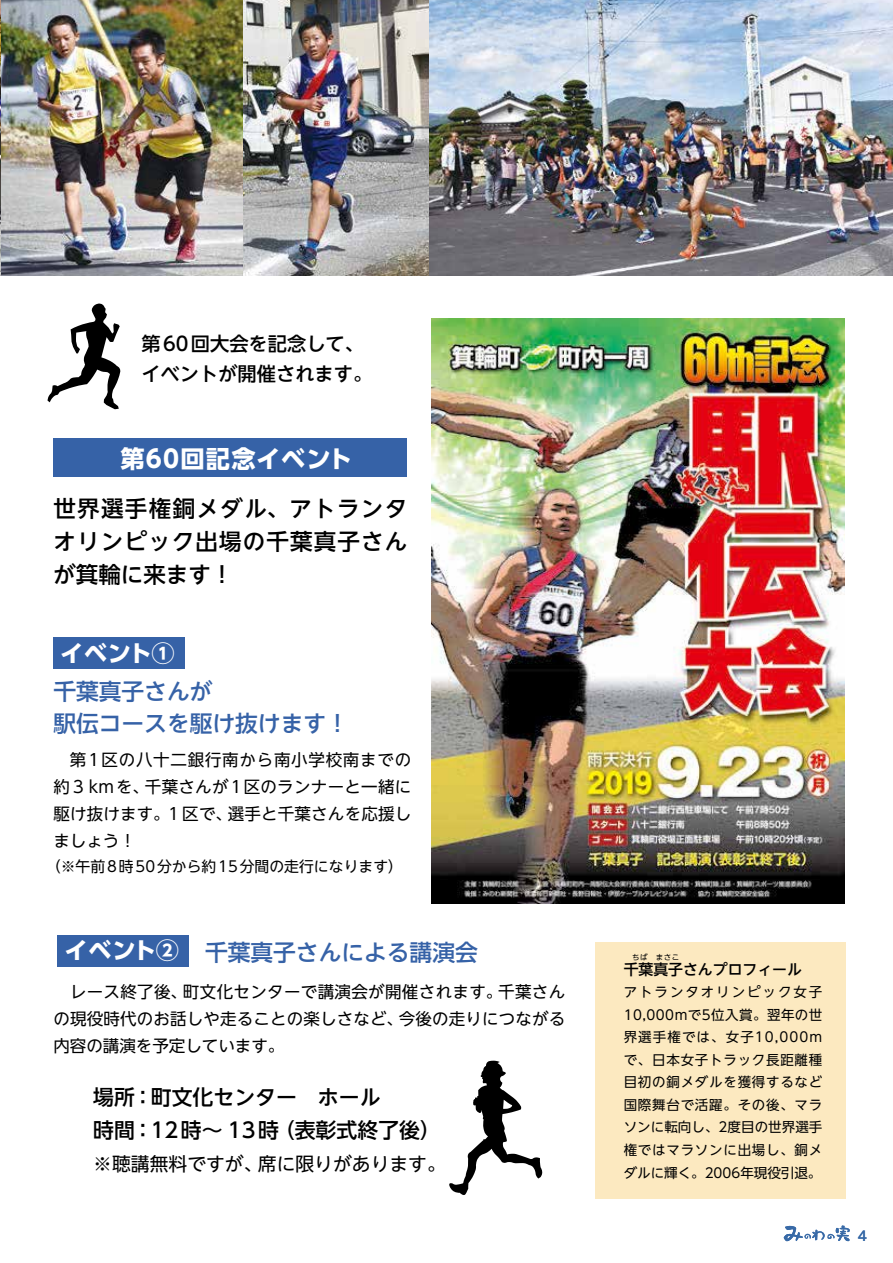
<style>
.page{position:relative;width:893px;height:1263px;background:#fff}
.page>*{position:absolute;margin:0;border:0;box-sizing:border-box;transform-origin:0 0}
.t1{font:700 24.3px "UD Shin Go Pr 6 N";letter-spacing:.05em;color:#fff}
.t2{font:700 23.25px "UD Shin Go Pr 6 N";letter-spacing:.015em;color:#fff}
.t3{font:500 22.8px/31.5px "UD Shin Go NT Pro";color:#3662a7}
.t4{font:500 22.5px/33px "UD Shin Go NT Pro";letter-spacing:.05em;color:#000;text-align:justify}
.t5{font:500 20.85px/33.2px "UD Shin Go NT Pro";color:#000}
.t6{font:500 19.2px/29.7px "UD Shin Go NT Pro";color:#000}
.t7{font:18.75px "UD Shin Go NT Pro";color:#000}
.t8{font:16.5px/27px "UD Shin Go NT Pro";letter-spacing:.015em;color:#000}
.t9{font:16.5px/27px "UD Shin Go NT Pro";letter-spacing:.045em;color:#000;text-align:right}
.t10{font:14.85px "UD Shin Go NT Pro";color:#000}
.t11{font:500 14.85px "UD Shin Go NT Pro";color:#000}
.t12{font:13.5px/22.5px "UD Shin Go NT Pro";letter-spacing:.005em;color:#000;text-align:justify}
.t13{font:13.5px "Rodin Pro N DB";color:#386aa7}
.t14{font:7.5px "UD Shin Go NT Pro";color:#000}
</style>
<div class="page">
<img style="left:431px;top:318px;width:414px;height:585px">
<svg style="left:48px;top:304px;width:72px;height:105px"></svg>
<img style="left:243px;top:0;width:186px;height:276px">
<img style="left:1px;top:0;width:242px;height:276px">
<img style="left:429px;top:0;width:464px;height:276px">
<div style="left:595px;top:941px;width:251px;height:257px;background:#fce9c0"></div>
<div style="left:53px;top:637px;width:132px;height:32px;background:#3662a7"></div>
<div style="left:53px;top:439px;width:354px;height:38px;background:#3662a7"></div>
<div style="left:58px;top:935px;width:131px;height:31px;background:#3662a7"></div>
<svg style="left:449px;top:1060px;width:94px;height:135px"></svg>
<svg style="left:783px;top:1225px;width:67px;height:17px"></svg>
<img style="left:0;top:0;width:1px;height:276px">
<h3 class="t6" style="left:141px;top:329px;width:233px">第60回大会を記念して、イベントが開催されます。</h3>
<h1 class="t1" style="left:120px;top:439px;width:233px">第60回記念イベント</h1>
<h3 class="t4" style="left:53px;top:491px;width:355px">世界選手権銅メダル、アトランタオリンピック出場の千葉真子さんが箕輪に来ます!</h3>
<h2 class="t2" style="left:60px;top:634px;width:116px">イベント1</h2>
<h3 class="t3" style="left:53px;top:675px;width:297px">千葉真子さんが<br>駅伝コースを駆け抜けます!</h3>
<p class="t9" style="left:53px;top:745px;width:359px">　第1区の八十二銀行南から南小学校南までの千葉さんが1区のランナーと一緒に</p>
<p class="t8" style="left:53px;top:772px;width:97px">約３kmを、</p>
<p class="t8" style="left:53px;top:799px;width:118px">駆け抜けます。ましょう!</p>
<p class="t10" style="left:46px;top:854px;width:359px">（※午前8時50分から約15分間の走行になります(</p>
<p class="t8" style="left:228px;top:799px;width:185px">選手と千葉さんを応援し</p>
<p class="t8" style="left:166px;top:799px;width:68px">１区で、</p>
<h2 class="t2" style="left:65px;top:931px;width:116px">イベント②</h2>
<h3 class="t3" style="left:205px;top:936px;width:274px">千葉真子さんによる講演会</h3>
<p class="t8" style="left:183px;top:977px;width:321px">町文化センターで講演会が開催されます。</p>
<p class="t8" style="left:70px;top:977px;width:119px">レース終了後、</p>
<p class="t8" style="left:498px;top:977px;width:69px">千葉さん</p>
<p class="t8" style="left:399px;top:1004px;width:168px">今後の走りにつながる</p>
<p class="t8" style="left:53px;top:1004px;width:351px">の現役時代のお話しや走ることの楽しさなど、内容の講演を予定しています。</p>
<h3 class="t5" style="left:274px;top:1080px;width:169px;text-indent:-181px">場所：町文化センター　ホール<br>（表彰式終了後(</h3>
<h3 class="t5" style="left:93px;top:1113px;width:187px">時間：12時～ 13時</h3>
<h3 class="t7" style="left:258px;top:1148px;width:190px">席に限りがあります。</h3>
<h3 class="t7" style="left:93px;top:1148px;width:171px">※聴講無料ですが、</h3>
<p class="t14" style="left:632px;top:950px;width:48px">ちば　まさこ</p>
<p class="t11" style="left:624px;top:957px;width:180px">千葉真子さんプロフィール</p>
<p class="t12" style="left:624px;top:981px;width:200px">アトランタオリンピック女子10,000mで5位入賞。翌年の世界選手権では、女子10,000mで、日本女子トラック長距離種目初の銅メダルを獲得するなど国際舞台で活躍。その後、マラソンに転向し、2度目の世界選手権ではマラソンに出場し、銅メダルに輝く。2006年現役引退。</p>
<p class="t13" style="left:858px;top:1226px;width:11px">4</p>
</div>
